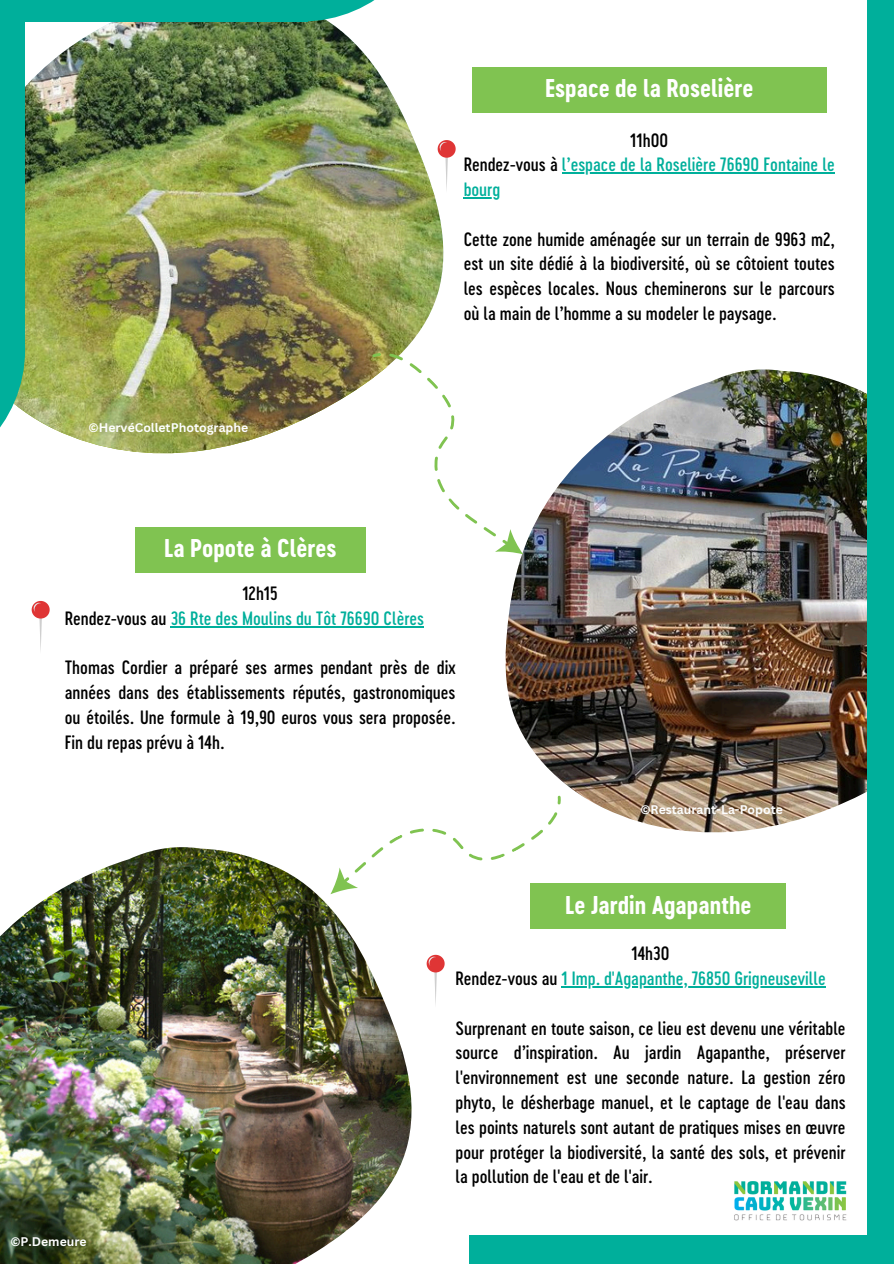
<style>
.page{position:relative;width:894px;height:1264px;background:#fff}
.page>*{position:absolute;margin:0;border:0;box-sizing:border-box;transform-origin:0 0}
.t1{font:24px "Cervo Neue Bold Neue";color:#fff}
.t2{font:18px/24.8px "Cervo Neue Medium Neue";color:#000;text-align:justify}
.t3{font:18px/24.8px "Cervo Neue Medium Neue";color:#00af9b}
.t4{font:700 12.15px "Canva Sans";color:#fdfefe}
.s1{color:#000}
</style>
<div class="page">
<img style="left:25px;top:21px;width:418px;height:432px">
<div style="left:0;top:0;width:307px;height:21px;background:#00af9b"></div>
<svg style="left:307px;top:0;width:68px;height:21px"></svg>
<img style="left:734px;top:1181px;width:113px;height:40px">
<div style="left:0;top:0;width:25px;height:355px;background:#00af9b"></div>
<svg style="left:0;top:355px;width:25px;height:73px;fill:#00af9b"></svg>
<div style="left:471px;top:67px;width:355px;height:46px;background:#80c351"></div>
<img style="left:505px;top:369px;width:361px;height:463px">
<svg style="left:354px;top:343px;width:179px;height:224px"></svg>
<div style="left:135px;top:527px;width:230px;height:45px;background:#80c351"></div>
<div style="left:468px;top:1234px;width:425px;height:29px;background:#00af9b"></div>
<div style="left:866px;top:0;width:27px;height:1263px;background:#00af9b"></div>
<div style="left:530px;top:883px;width:255px;height:46px;background:#80c351"></div>
<svg style="left:389px;top:771px;width:175px;height:90px"></svg>
<img style="left:0;top:847px;width:412px;height:416px">
<hr style="left:562px;top:172px;width:272px;height:1px;background:#00af9b">
<hr style="left:463px;top:197px;width:37px;height:1px;background:#00af9b">
<hr style="left:171px;top:626px;width:253px;height:1px;background:#00af9b">
<hr style="left:561px;top:986px;width:264px;height:1px;background:#00af9b">
<svg style="left:437px;top:140px;width:18px;height:53px"></svg>
<svg style="left:32px;top:601px;width:18px;height:50px"></svg>
<svg style="left:426px;top:954px;width:18px;height:51px"></svg>
<h1 class="t1" style="left:545px;top:74px;width:210px">Espace de la Roselière</h1>
<h2 class="t4" style="left:88px;top:419px;width:161px">©HervéColletPhotographe</h2>
<p class="t3" style="left:463px;top:127px;width:372px;text-align:center"><span class="s1">11h00<br>Rendez-vous à</span> l’espace de la Roselière 76690 Fontaine le</p>
<h1 class="t3" style="left:463px;top:176px;width:38px">bourg</h1>
<h1 class="t2" style="left:463px;top:226px;width:372px">Cette zone humide aménagée sur un terrain de 9963 m2, est un site dédié à la biodiversité, où se côtoient toutes les espèces locales. Nous cheminerons sur le parcours</h1>
<h2 class="t2" style="left:463px;top:300px;width:314px">où la main de l’homme a su modeler le paysage.</h2>
<h2 class="t1" style="left:164px;top:533px;width:174px">La Popote à Clères</h2>
<h2 class="t3" style="left:65px;top:580px;width:361px;text-indent:178px"><span class="s1">12h15<br>Rendez-vous au</span> 36 Rte des Moulins du Tôt 76690 Clères</h2>
<p class="t2" style="left:65px;top:655px;width:392px">Thomas Cordier a préparé ses armes pendant près de dix années dans des établissements réputés, gastronomiques ou étoilés. Une formule à 19,90 euros vous sera proposée.<br>Fin du repas prévu à 14h.</p>
<h2 class="t4" style="left:640px;top:801px;width:144px">©Restaurant-La-Popote</h2>
<p class="t1" style="left:565px;top:890px;width:188px">Le Jardin Agapanthe</p>
<h1 class="t4" style="left:10px;top:1232px;width:78px">©P.Demeure</h1>
<p class="t3" style="left:455px;top:940px;width:371px;text-indent:176px"><span class="s1">14h30<br>Rendez-vous au</span> 1 Imp. d'Agapanthe, 76850 Grigneuseville</p>
<p class="t2" style="left:455px;top:1015px;width:391px">Surprenant en toute saison, ce lieu est devenu une véritable source d’inspiration. Au jardin Agapanthe, préserver</p>
<p class="t2" style="left:455px;top:1064px;width:391px">l'environnement est une seconde nature. La gestion zéro phyto, le désherbage manuel, et le captage de l'eau dans les points naturels sont autant de pratiques mises en œuvre pour protéger la biodiversité, la santé des sols, et prévenir la pollution de l'eau et de l'air.</p>
</div>
